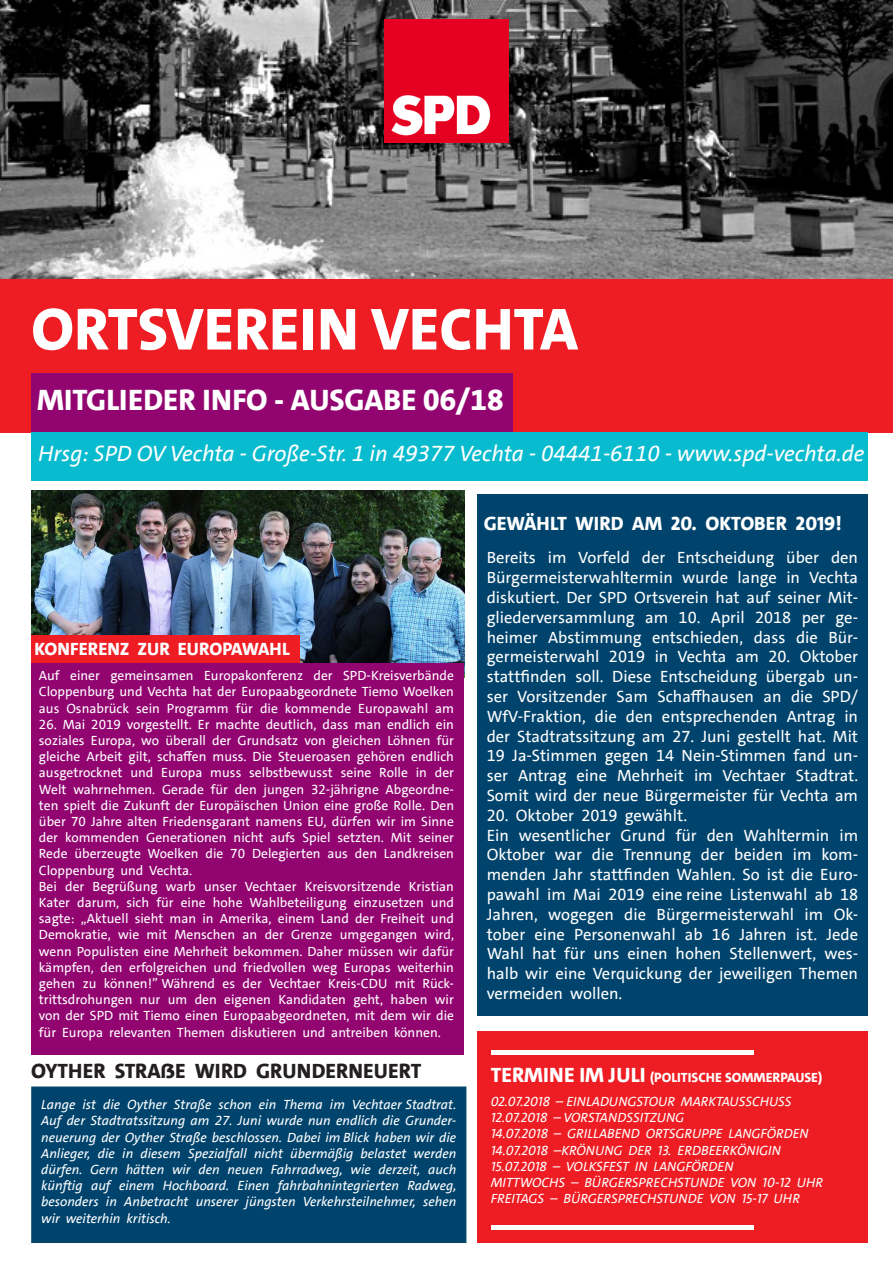
<style>
.page{position:relative;width:893px;height:1263px;background:#fff}
.page>*{position:absolute;margin:0;border:0;box-sizing:border-box;transform-origin:0 0}
.t1{font:800 60px "SPD The Sans";color:#fff}
.t2{font:800 30px "SPD The Sans";color:#fff}
.t3{font:italic 22.5px "SPD The Sans";color:#fff}
.t4{font:800 21px "SPD The Sans Versal";color:#231f20}
.t5{font:800 19.5px "SPD The Sans Versal";color:#fff}
.t6{font:800 18px "SPD The Sans Versal";color:#fff}
.t7{font:16.5px/19.8px "SPD The Sans";color:#fff;text-align:justify}
.t8{font:13.5px/16.2px "SPD The Sans";color:#fff;text-align:justify}
.t9{font:italic 13.5px/16.2px "SPD The Sans";color:#fff;text-align:justify}
.t10{font:italic 13.5px "SPD The Sans Versal";color:#fff}
.t11{font:800 13.5px "SPD The Sans Versal";color:#fff}
.s1{font-size:21px}
</style>
<div class="page">
<img style="left:0;top:0;width:893px;height:280px">
<div style="left:0;top:280px;width:893px;height:153px;background:#ee1d23"></div>
<img style="left:385px;top:19px;width:123px;height:124px">
<div style="left:31px;top:374px;width:481px;height:59px;background:#920570"></div>
<div style="left:31px;top:433px;width:836px;height:48px;background:#08bbce"></div>
<img style="left:31px;top:490px;width:433px;height:173px">
<div style="left:477px;top:1031px;width:390px;height:212px;background:#ee1d23"></div>
<hr style="left:491px;top:1050px;width:263px;height:4px;background:#fff">
<hr style="left:491px;top:1225px;width:263px;height:4px;background:#fff">
<div style="left:477px;top:494px;width:390px;height:522px;background:#00446d"></div>
<div style="left:31px;top:1086px;width:435px;height:157px;background:#00446d;border:2px solid #03446a"></div>
<div style="left:31px;top:663px;width:433px;height:391px;background:#920570"></div>
<div style="left:31px;top:636px;width:268px;height:27px;background:#ee1d23"></div>
<p class="t1" style="left:31px;top:291px;width:548px">ORTSVEREIN VECHTA</p>
<p class="t2" style="left:37px;top:380px;width:468px">MITGLIEDER INFO - AUSGABE 06/18</p>
<p class="t3" style="left:38px;top:439px;width:828px">Hrsg: SPD OV Vechta - Große-Str. 1 in 49377 Vechta - 04441-6110 - www.spd-vechta.de</p>
<p class="t6" style="left:35px;top:638px;width:257px">KONFERENZ ZUR EUROPAWAHL</p>
<p class="t8" style="left:39px;top:668px;width:417px">Auf einer gemeinsamen Europakonferenz der SPD-Kreisverbände Cloppenburg und Vechta hat der Europaabgeordnete Tiemo Woelken aus Osnabrück sein Programm für die kommende Europawahl am</p>
<p class="t8" style="left:39px;top:716px;width:417px">26. Mai 2019 vorgestellt. Er machte deutlich, dass man endlich ein soziales Europa, wo überall der Grundsatz von gleichen Löhnen für gleiche Arbeit gilt, schaffen muss. Die Steueroasen gehören endlich ausgetrocknet und Europa muss selbstbewusst seine Rolle in der Welt wahrnehmen. Gerade für den jungen 32-jährigne Abgeordne&shy;ten spielt die Zukunft der Europäischen Union eine große Rolle. Den über 70 Jahre alten Friedensgarant namens EU, dürfen wir im Sinne der kommenden Generationen nicht aufs Spiel setzten. Mit seiner Rede überzeugte Woelken die 70 Delegierten aus den Landkreisen Cloppenburg und Vechta.</p>
<p class="t8" style="left:39px;top:878px;width:417px">Bei der Begrüßung warb unser Vechtaer Kreisvorsitzende Kristian Kater darum, sich für eine hohe Wahlbeteiligung einzusetzen und sagte: „Aktuell sieht man in Amerika, einem Land der Freiheit und Demokratie, wie mit Menschen an der Grenze umgegangen wird, wenn Populisten eine Mehrheit bekommen. Daher müssen wir dafür kämpfen, den erfolgreichen und friedvollen weg Europas weiterhin gehen zu können!” Während es der Vechtaer Kreis-CDU mit Rück&shy;trittsdrohungen nur um den eigenen Kandidaten geht, haben wir von der SPD mit Tiemo einen Europaabgeordneten, mit dem wir die für Europa relevanten Themen diskutieren und antreiben können.</p>
<p class="t4" style="left:31px;top:1057px;width:392px">OYTHER STRAßE WIRD GRUNDERNEUERT</p>
<p class="t9" style="left:41px;top:1096px;width:417px">Lange ist die Oyther Straße schon ein Thema im Vechtaer Stadtrat.<br>Auf der Stadtratssitzung am 27. Juni wurde nun endlich die Grunder&shy;neuerung der Oyther Straße beschlossen. Dabei im Blick haben wir die Anlieger, die in diesem Spezialfall nicht übermäßig belastet werden dürfen. Gern hätten wir den neuen Fahrradweg, wie derzeit, auch künftig auf einem Hochboard. Einen fahrbahnintegrierten Radweg, besonders in Anbetracht unserer jüngsten Verkehrsteilnehmer, sehen wir weiterhin kritisch.</p>
<p class="t5" style="left:484px;top:511px;width:360px">GEWÄHLT WIRD AM 20. OKTOBER 2019!</p>
<p class="t7" style="left:487px;top:548px;width:373px">Bereits im Vorfeld der Entscheidung über den Bürgermeisterwahltermin wurde lange in Vechta diskutiert. Der SPD Ortsverein hat auf seiner Mit&shy;gliederversammlung am 10. April 2018 per ge&shy;heimer Abstimmung entschieden, dass die Bür&shy;germeisterwahl 2019 in Vechta am 20. Oktober stattfinden soll. Diese Entscheidung übergab un&shy;ser Vorsitzender Sam Schaffhausen an die SPD/ WfV-Fraktion, die den entsprechenden Antrag in der Stadtratssitzung am 27. Juni gestellt hat. Mit 19 Ja-Stimmen gegen 14 Nein-Stimmen fand un&shy;ser Antrag eine Mehrheit im Vechtaer Stadtrat.<br>Somit wird der neue Bürgermeister für Vechta am</p>
<p class="t7" style="left:487px;top:805px;width:202px">20. Oktober 2019 gewählt.</p>
<p class="t7" style="left:487px;top:825px;width:373px">Ein wesentlicher Grund für den Wahltermin im Oktober war die Trennung der beiden im kom&shy;menden Jahr stattfinden Wahlen. So ist die Euro&shy;pawahl im Mai 2019 eine reine Listenwahl ab 18<br>Jahren, wogegen die Bürgermeisterwahl im Ok&shy;tober eine Personenwahl ab 16 Jahren ist. Jede Wahl hat für uns einen hohen Stellenwert, wes&shy;halb wir eine Verquickung der jeweiligen Themen vermeiden wollen.</p>
<p class="t11" style="left:491px;top:1069px;width:333px"><span class="s1">TERMINE IM JULI</span> (POLITISCHE SOMMERPAUSE)</p>
<p class="t10" style="left:491px;top:1093px;width:302px">02.07.2018 – EINLADUNGSTOUR MARKTAUSSCHUSS</p>
<p class="t10" style="left:491px;top:1109px;width:195px">12.07.2018 – VORSTANDSSITZUNG</p>
<p class="t10" style="left:491px;top:1125px;width:319px">14.07.2018 – GRILLABEND ORTSGRUPPE LANGFÖRDEN</p>
<p class="t10" style="left:491px;top:1141px;width:292px">14.07.2018 –KRÖNUNG DER 13. ERDBEERKÖNIGIN</p>
<p class="t10" style="left:491px;top:1157px;width:244px">15.07.2018 – VOLKSFEST IN LANGFÖRDEN</p>
<p class="t10" style="left:491px;top:1174px;width:334px">MITTWOCHS – BÜRGERSPRECHSTUNDE VON 10-12 UHR</p>
<p class="t10" style="left:491px;top:1190px;width:311px">FREITAGS – BÜRGERSPRECHSTUNDE VON 15-17 UHR</p>
</div>
